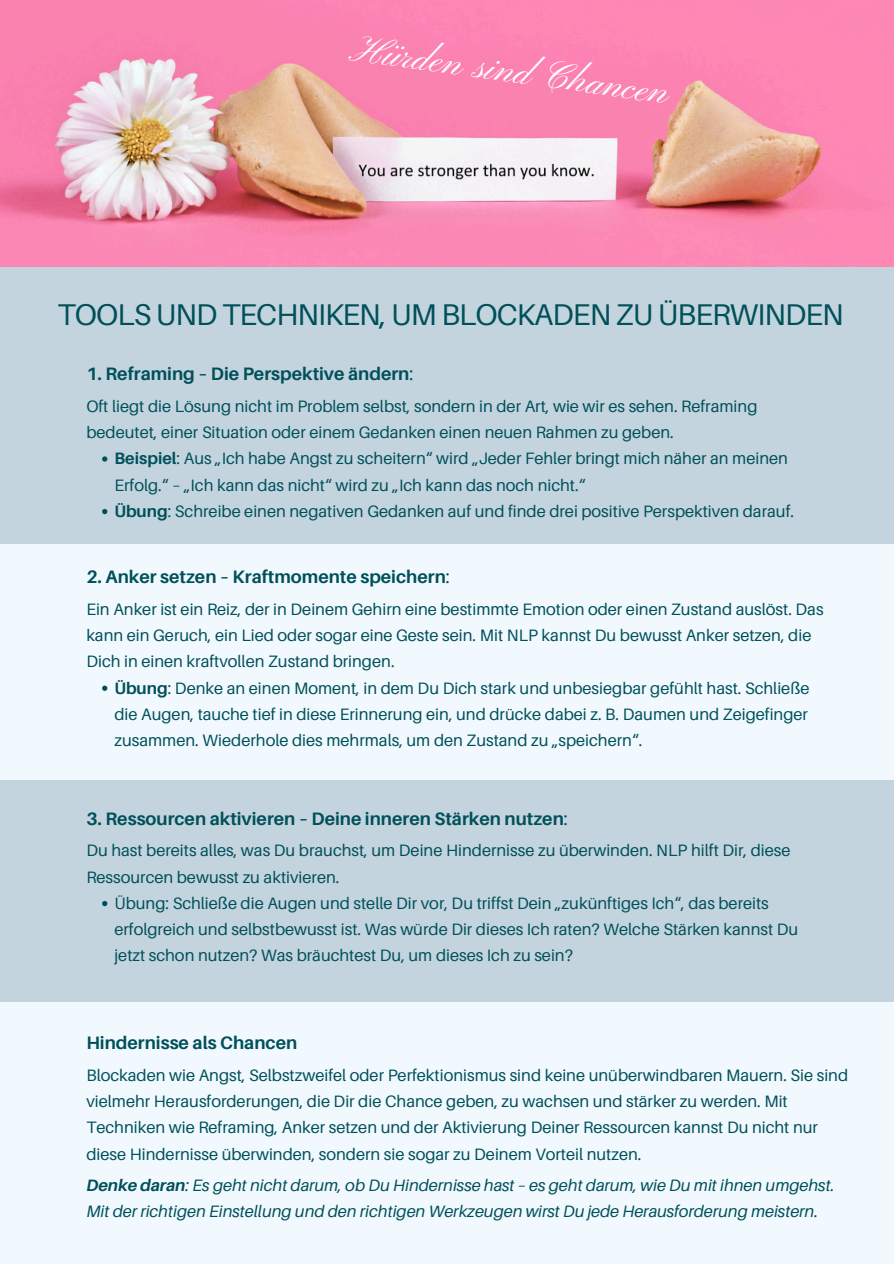
<style>
.page{position:relative;width:894px;height:1264px;background:#fff}
.page>*{position:absolute;margin:0;border:0;box-sizing:border-box;transform-origin:0 0}
.t1{font:38.85px "Pinyon Script";color:#fff}
.t2{font:30px "Aileron";letter-spacing:-.03em;color:#005059}
.t3{font:700 18px "Aileron";color:#005059}
.t4{font:16.5px/26.2px "Aileron";color:#005059}
.t5{font:italic 16.5px/26.2px "Aileron";color:#005059}
.s1{font-weight:400}
.s2{font-weight:700}
</style>
<div class="page">
<div style="left:0;top:0;width:893px;height:1263px;background:#f1f9ff"></div>
<div style="left:0;top:249px;width:893px;height:294px;background:#c3d4df"></div>
<img style="left:0;top:0;width:893px;height:266px">
<div style="left:0;top:780px;width:893px;height:221px;background:#c3d4df"></div>
<svg style="left:102px;top:456px;width:5px;height:5px"></svg>
<svg style="left:102px;top:509px;width:5px;height:5px"></svg>
<svg style="left:102px;top:685px;width:5px;height:6px"></svg>
<svg style="left:102px;top:901px;width:5px;height:5px"></svg>
<p class="t1" style="left:359px;top:27px;width:318px;rotate:8deg">Hürden sind Chancen</p>
<p class="t2" style="left:57px;top:296px;width:787px">TOOLS UND TECHNIKEN, UM BLOCKADEN ZU ÜBERWINDEN</p>
<p class="t3" style="left:86px;top:363px;width:328px">1. Reframing – Die Perspektive ändern<span class="s1">:</span></p>
<p class="t4" style="left:86px;top:392px;width:672px">Oft liegt die Lösung nicht im Problem selbst, sondern in der Art, wie wir es sehen. Reframing bedeutet, einer Situation oder einem Gedanken einen neuen Rahmen zu geben.</p>
<p class="t4" style="left:114px;top:445px;width:675px"><span class="s2">Beispiel</span>: Aus „Ich habe Angst zu scheitern“ wird „Jeder Fehler bringt mich näher an meinen<br>Erfolg.“ – „Ich kann das nicht“ wird zu „Ich kann das noch nicht.“</p>
<p class="t4" style="left:114px;top:497px;width:681px"><span class="s2">Übung</span>: Schreibe einen negativen Gedanken auf und finde drei positive Perspektiven darauf.</p>
<p class="t3" style="left:86px;top:566px;width:365px">2. Anker setzen – Kraftmomente speichern<span class="s1">:</span></p>
<p class="t4" style="left:86px;top:595px;width:738px">Ein Anker ist ein Reiz, der in Deinem Gehirn eine bestimmte Emotion oder einen Zustand auslöst. Das kann ein Geruch, ein Lied oder sogar eine Geste sein. Mit NLP kannst Du bewusst Anker setzen, die<br>Dich in einen kraftvollen Zustand bringen.</p>
<p class="t4" style="left:114px;top:674px;width:696px;text-align:justify"><span class="s2">Übung</span>: Denke an einen Moment, in dem Du Dich stark und unbesiegbar gefühlt hast. Schließe die Augen, tauche tief in diese Erinnerung ein, und drücke dabei z. B. Daumen und Zeigefinger zusammen. Wiederhole dies mehrmals, um den Zustand zu „speichern“.</p>
<p class="t3" style="left:86px;top:807px;width:483px">3. Ressourcen aktivieren – Deine inneren Stärken nutzen<span class="s1">:</span></p>
<p class="t4" style="left:86px;top:837px;width:705px">Du hast bereits alles, was Du brauchst, um Deine Hindernisse zu überwinden. NLP hilft Dir, diese<br>Ressourcen bewusst zu aktivieren.</p>
<p class="t4" style="left:114px;top:889px;width:685px">Übung: Schließe die Augen und stelle Dir vor, Du triffst Dein „zukünftiges Ich“, das bereits erfolgreich und selbstbewusst ist. Was würde Dir dieses Ich raten? Welche Stärken kannst Du jetzt schon nutzen? Was bräuchtest Du, um dieses Ich zu sein?</p>
<p class="t3" style="left:86px;top:1031px;width:212px">Hindernisse als Chancen</p>
<h3 class="t4" style="left:86px;top:1061px;width:763px">Blockaden wie Angst, Selbstzweifel oder Perfektionismus sind keine unüberwindbaren Mauern. Sie sind vielmehr Herausforderungen, die Dir die Chance geben, zu wachsen und stärker zu werden. Mit Techniken wie Reframing, Anker setzen und der Aktivierung Deiner Ressourcen kannst Du nicht nur diese Hindernisse überwinden, sondern sie sogar zu Deinem Vorteil nutzen.</h3>
<p class="t5" style="left:86px;top:1171px;width:749px"><span class="s2">Denke daran</span>: Es geht nicht darum, ob Du Hindernisse hast – es geht darum, wie Du mit ihnen umgehst.<br>Mit der richtigen Einstellung und den richtigen Werkzeugen wirst Du jede Herausforderung meistern.</p>
</div>
